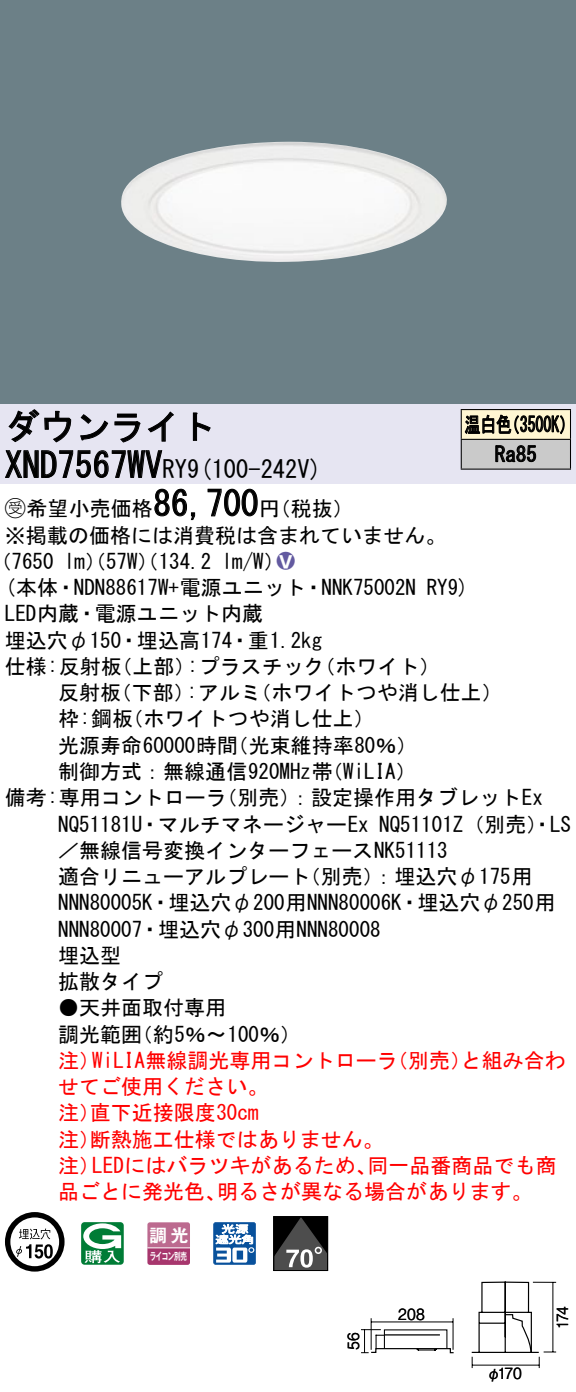
<style>
.page{position:relative;width:576px;height:1392px;background:#fff}
.page>*{position:absolute;margin:0;border:0;box-sizing:border-box;transform-origin:0 0}
.t1{font:35px "MS Gothic";color:#000}
.t2{font:24.5px "MS Gothic";color:#000}
.t3{font:21px/26.2px "MS Gothic";color:#000}
.t4{font:21px/26.2px "MS Gothic";color:#f00}
.t5{font:21px/29.8px "MS Gothic";color:#000;scale:.75 1}
.t6{font:21px "Ford Classification 1";color:#635aa0}
.t7{font:17.5px "Gothic MB101 Pro De Bold 90 pv RKSJ H";color:#fff}
.t8{font:15.4px "Gothic BBB Pro Medium 90 pv RKSJ H";letter-spacing:-.005em;color:#000;scale:.9 1}
.t9{font:10.15px "Gothic MB101 Pro De Bold 90 pv RKSJ H";letter-spacing:-.05em;color:#fff;scale:.65 1}
.s1{font-size:24.5px}
.s2{font-family:"Ford Classification 1"}
.s3{color:#fff}
</style>
<div class="page">
<div style="left:0;top:0;width:575px;height:404px;background:#6c8087"></div>
<img style="left:121px;top:142px;width:326px;height:120px">
<div style="left:0;top:404px;width:575px;height:79px;background:#e6e5f2"></div>
<svg style="left:8px;top:409px;width:64px;height:34px"></svg>
<svg style="left:80px;top:413px;width:60px;height:30px"></svg>
<svg style="left:148px;top:411px;width:25px;height:31px"></svg>
<svg style="left:192px;top:412px;width:19px;height:29px"></svg>
<svg style="left:5px;top:450px;width:158px;height:28px"></svg>
<svg style="left:154px;top:488px;width:42px;height:32px"></svg>
<svg style="left:207px;top:488px;width:51px;height:29px"></svg>
<svg style="left:5px;top:1212px;width:59px;height:59px"></svg>
<svg style="left:44px;top:1244px;width:9px;height:14px"></svg>
<svg style="left:81px;top:1222px;width:43px;height:42px"></svg>
<svg style="left:147px;top:1222px;width:43px;height:42px;background:#b55a85"></svg>
<hr style="left:147px;top:1247px;width:43px;height:1px;background:#fff">
<svg style="left:213px;top:1222px;width:43px;height:42px"></svg>
<div style="left:273px;top:1216px;width:55px;height:54px;border:1px solid #000"></div>
<svg style="left:273px;top:1217px;width:54px;height:53px;background:#3f3f3f"></svg>
<div style="left:461px;top:409px;width:109px;height:30px;background:#fff6d2"></div>
<div style="left:461px;top:439px;width:109px;height:30px;background:#cacaca"></div>
<hr style="left:460px;top:409px;width:110px;height:1px;background:#000">
<hr style="left:569px;top:410px;width:2px;height:29px;background:#000">
<hr style="left:460px;top:439px;width:110px;height:1px;background:#000">
<hr style="left:569px;top:440px;width:2px;height:28px;background:#000">
<hr style="left:460px;top:468px;width:110px;height:2px;background:#000">
<svg style="left:460px;top:410px;width:104px;height:58px"></svg>
<svg style="left:471px;top:1281px;width:85px;height:86px"></svg>
<hr style="left:361px;top:1328px;width:20px;height:2px;background:#000">
<svg style="left:361px;top:1329px;width:93px;height:24px"></svg>
<div style="left:384px;top:1329px;width:63px;height:20px;border:1px solid #000"></div>
<hr style="left:370px;top:1318px;width:1px;height:31px;background:#000">
<hr style="left:452px;top:1318px;width:1px;height:31px;background:#000">
<hr style="left:371px;top:1321px;width:82px;height:1px;background:#000">
<h1 class="t1" style="left:5px;top:409px;width:212px">ダウンライト</h1>
<p class="t2" style="left:187px;top:456px;width:136px">(9 100-242 (V</p>
<h1 class="t1" style="left:5px;top:447px;width:184px">XND7567WV<span class="s1">RY</span></h1>
<h1 class="t1" style="left:153px;top:486px;width:106px">86,700</h1>
<p class="t3" style="left:5px;top:495px;width:442px"><span class="s2">B</span>希望小売価格<br>※掲載の価格には消費税は含まれていません。</p>
<p class="t6" style="left:277px;top:550px;width:19px">2<span class="s3">8</span></p>
<p class="t3" style="left:259px;top:495px;width:96px">（円税抜(</p>
<p class="t3" style="left:222px;top:548px;width:64px">l m (W/</p>
<p class="t3" style="left:-9px;top:548px;width:65px">（7650</p>
<p class="t3" style="left:64px;top:548px;width:149px">lm）（57 ）（W 134.2</p>
<p class="t5" style="left:494px;top:409px;width:57px;text-indent:-30px">温白色<br>Ra85</p>
<p class="t5" style="left:504px;top:409px;width:96px">（3500 (K</p>
<p class="t3" style="left:5px;top:574px;width:412px">(本体・NDN88617 +W 電源ユニット・NNK75002N</p>
<p class="t3" style="left:5px;top:600px;width:259px">LED内蔵・電源ユニット内蔵</p>
<p class="t3" style="left:5px;top:627px;width:318px">埋込穴φ150・埋込高174・重1.2kg</p>
<p class="t3" style="left:314px;top:653px;width:127px">（ホワイト(</p>
<p class="t3" style="left:426px;top:574px;width:44px">RY (9</p>
<p class="t3" style="left:187px;top:653px;width:139px">:プラスチック</p>
<p class="t3" style="left:5px;top:653px;width:118px">仕様:反射板</p>
<p class="t3" style="left:111px;top:653px;width:85px">（上部）</p>
<p class="t3" style="left:58px;top:679px;width:65px">反射板</p>
<p class="t3" style="left:111px;top:679px;width:85px">（下部）</p>
<p class="t3" style="left:187px;top:679px;width:76px">:アルミ</p>
<p class="t3" style="left:250px;top:679px;width:253px">（ホワイトつや消し仕上(</p>
<p class="t3" style="left:58px;top:705px;width:76px">枠:鋼板</p>
<p class="t3" style="left:122px;top:705px;width:254px">（ホワイトつや消し仕上(</p>
<p class="t3" style="left:58px;top:732px;width:181px">光源寿命60000時間</p>
<p class="t3" style="left:227px;top:732px;width:191px">（光束維持率80％(</p>
<p class="t3" style="left:216px;top:758px;width:328px;text-indent:-158px">制御方式：無線通信920MHz帯<br>（別売：）設定操作用タブレットEx</p>
<p class="t3" style="left:322px;top:758px;width:96px">（WiLIA(</p>
<p class="t3" style="left:5px;top:784px;width:223px">備考:専用コントローラ</p>
<p class="t3" style="left:58px;top:810px;width:312px">NQ51181 ・U マルチマネージャーEx</p>
<p class="t3" style="left:58px;top:837px;width:391px">／無線信号変換インターフェースNK51113</p>
<p class="t3" style="left:300px;top:863px;width:234px">（別売：）埋込穴φ175用</p>
<p class="t3" style="left:379px;top:810px;width:193px">NQ51101 （Z 別売）・LS</p>
<p class="t3" style="left:58px;top:863px;width:498px">適合リニューアルプレート<br>NNN80005 ・K 埋込穴φ200用NNN80006 ・K 埋込穴φ250用<br>NNN80007・埋込穴φ300用NNN80008<br>埋込型<br>拡散タイプ</p>
<p class="t3" style="left:132px;top:994px;width:171px;text-indent:-73px">●天井面取付専用<br>（約5％〜100％(</p>
<p class="t3" style="left:58px;top:1020px;width:85px">調光範囲</p>
<p class="t4" style="left:92px;top:1047px;width:307px">WiLIA無線調光専用コントローラ</p>
<p class="t4" style="left:387px;top:1047px;width:85px">（別売）</p>
<p class="t4" style="left:460px;top:1047px;width:106px">と組み合わ</p>
<p class="t4" style="left:58px;top:1047px;width:43px">注）</p>
<p class="t4" style="left:58px;top:1073px;width:211px">せてご使用ください。</p>
<p class="t4" style="left:90px;top:1099px;width:170px">直下近接限度30cm</p>
<p class="t4" style="left:90px;top:1099px;width:295px;text-indent:-32px">注）<br>断熱施工仕様ではありません。</p>
<p class="t4" style="left:58px;top:1125px;width:43px">注）</p>
<p class="t4" style="left:92px;top:1152px;width:286px">LEDにはバラツキがあるため、</p>
<p class="t4" style="left:367px;top:1152px;width:190px">同一品番商品でも商</p>
<p class="t4" style="left:58px;top:1152px;width:43px">注）</p>
<p class="t4" style="left:58px;top:1178px;width:169px">品ごとに発光色、</p>
<p class="t4" style="left:217px;top:1178px;width:317px">明るさが異なる場合があります。</p>
<p class="t7" style="left:149px;top:1220px;width:41px">調光</p>
<p class="t9" style="left:150px;top:1247px;width:59px">ライコン別売</p>
<p class="t8" style="left:341px;top:1350px;width:21px;rotate:-90deg">56</p>
<p class="t8" style="left:398px;top:1301px;width:31px">208</p>
<p class="t8" style="left:497px;top:1361px;width:28px">170</p>
<p class="t8" style="left:486px;top:1361px;width:17px">φ</p>
<p class="t8" style="left:550px;top:1328px;width:27px;rotate:-90deg">174</p>
</div>
